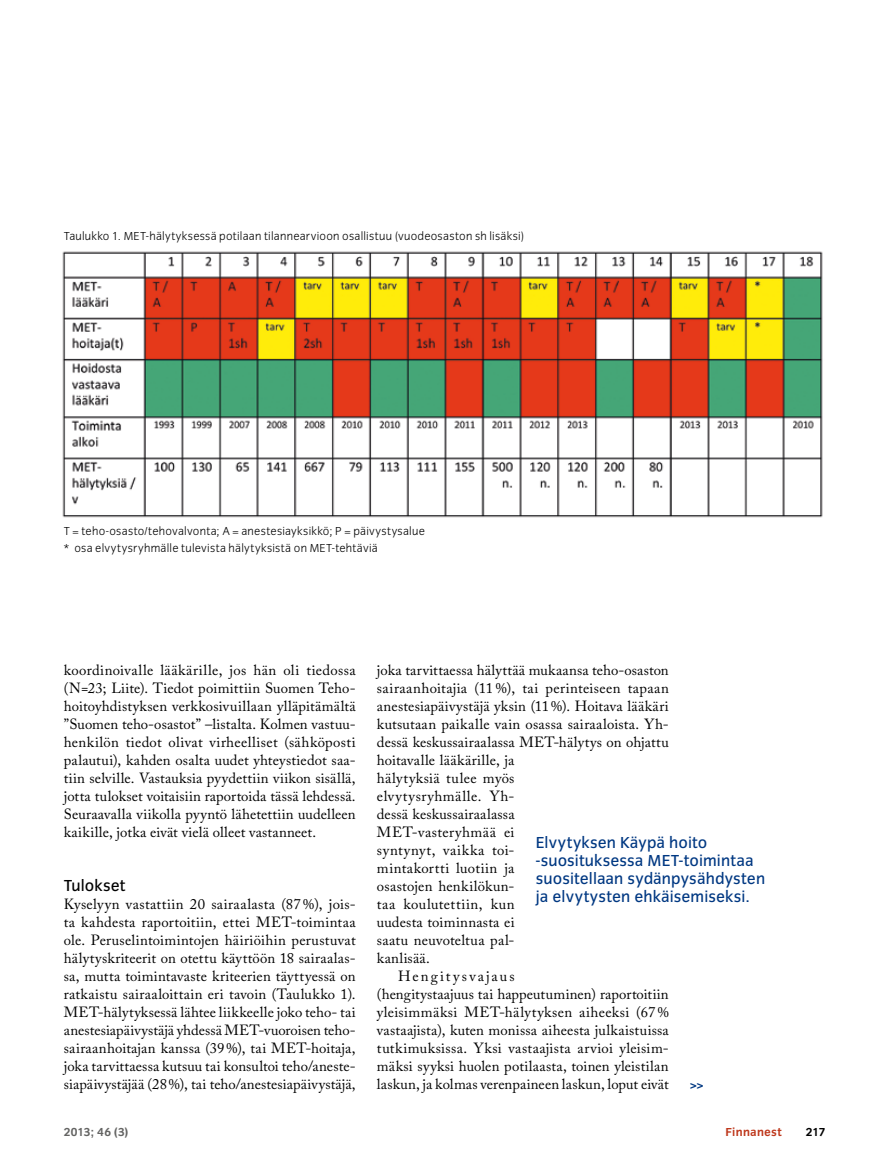
<style>
.page{position:relative;width:885px;height:1174px;background:#fff}
.page>*{position:absolute;margin:0;border:0;box-sizing:border-box;transform-origin:0 0}
.t1{font:16.5px/18px "Congress Sans";letter-spacing:.005em;color:#003882}
.t2{font:16.5px "Congress Sans";letter-spacing:.005em;color:#000}
.t3{font:14.7px/18px "Adobe Caslon Pro";letter-spacing:.02em;color:#000;text-align:justify}
.t4{font:14.7px "Adobe Caslon Pro";letter-spacing:.04em;color:#000}
.t5{font:14.7px "Adobe Caslon Pro";letter-spacing:.05em;color:#000}
.t6{font:14.7px "Adobe Caslon Pro";letter-spacing:.045em;color:#000}
.t7{font:14.7px "Adobe Caslon Pro";letter-spacing:.14em;color:#000}
.t8{font:300 12px/17px "Congress Sans";letter-spacing:.02em;color:#000}
.t9{font:700 12px "Congress Sans";letter-spacing:.015em;color:#646463}
.t10{font:700 12px "Congress Sans";color:#be381c}
.t11{font:700 12px "Congress Sans";color:#000}
.t12{font:700 12px "Congress Sans";color:#003882}
</style>
<div class="page">
<img style="left:62px;top:251px;width:761px;height:267px">
<p class="t8" style="left:64px;top:227px;width:462px">Taulukko 1. MET-hälytyksessä potilaan tilannearvioon osallistuu (vuodeosaston sh lisäksi)</p>
<p class="t8" style="left:64px;top:522px;width:362px">T = teho-osasto/tehovalvonta; A = anestesiayksikkö; P = päivystysalue * osa elvytysryhmälle tulevista hälytyksistä on MET-tehtäviä</p>
<p class="t3" style="left:64px;top:661px;width:293px">koordinoivalle lääkärille, jos hän oli tiedossa (N=23; Liite). Tiedot poimittiin Suomen Teho&shy;hoitoyhdistyksen verkkosivuillaan ylläpitämältä ”Suomen teho-osastot” –listalta. Kolmen vastuu&shy;henkilön tiedot olivat virheelliset (sähköposti palautui), kahden osalta uudet yhteystiedot saa&shy;tiin selville. Vastauksia pyydettiin viikon sisällä, jotta tulokset voitaisiin raportoida tässä lehdessä.<br>Seuraavalla viikolla pyyntö lähetettiin uudelleen kaikille, jotka eivät vielä olleet vastanneet.</p>
<p class="t2" style="left:64px;top:876px;width:63px">Tulokset</p>
<p class="t3" style="left:64px;top:895px;width:293px">Kyselyyn vastattiin 20 sairaalasta (87 %), jois&shy;ta kahdesta raportoitiin, ettei MET-toimintaa ole. Peruselintoimintojen häiriöihin perustuvat hälytyskriteerit on otettu käyttöön 18 sairaalas&shy;sa, mutta toimintavaste kriteerien täyttyessä on ratkaistu sairaaloittain eri tavoin (Taulukko 1).<br>MET-hälytyksessä lähtee liikkeelle joko teho- tai anestesiapäivystäjä yhdessä MET-vuoroisen teho&shy;sairaanhoitajan kanssa (39%), tai MET-hoitaja, joka tarvittaessa kutsuu tai konsultoi teho/aneste&shy;siapäivystäjää (28%), tai teho/anestesiapäivystäjä,</p>
<p class="t3" style="left:377px;top:661px;width:293px">joka tarvittaessa hälyttää mukaansa teho-osaston</p>
<p class="t3" style="left:377px;top:679px;width:293px">sairaanhoitajia (11 %), tai perinteiseen tapaan</p>
<p class="t3" style="left:377px;top:697px;width:293px">anestesiapäivystäjä yksin (11%). Hoitava lääkäri</p>
<p class="t3" style="left:377px;top:715px;width:293px">kutsutaan paikalle vain osassa sairaaloista. Yh-</p>
<p class="t3" style="left:377px;top:733px;width:293px">dessä keskussairaalassa MET-hälytys on ohjattu</p>
<p class="t3" style="left:377px;top:751px;width:139px">hoitavalle lääkärille, ja</p>
<p class="t3" style="left:377px;top:769px;width:139px">hälytyksiä tulee myös</p>
<p class="t5" style="left:377px;top:787px;width:139px">elvytysryhmälle. Yh-</p>
<p class="t3" style="left:377px;top:805px;width:139px">dessä keskussairaalassa</p>
<p class="t4" style="left:377px;top:823px;width:139px">MET-vasteryhmää ei</p>
<p class="t6" style="left:377px;top:841px;width:139px">syntynyt, vaikka toi-</p>
<p class="t3" style="left:377px;top:859px;width:139px">mintakortti luotiin ja</p>
<p class="t3" style="left:377px;top:877px;width:139px">osastojen henkilökun-</p>
<p class="t4" style="left:377px;top:895px;width:139px">taa koulutettiin, kun</p>
<p class="t3" style="left:377px;top:913px;width:139px">uudesta toiminnasta ei</p>
<p class="t3" style="left:377px;top:931px;width:139px">saatu neuvoteltua pal-</p>
<p class="t3" style="left:377px;top:949px;width:54px">kanlisää.</p>
<p class="t7" style="left:398px;top:967px;width:118px">Hengitysvajaus</p>
<p class="t3" style="left:377px;top:985px;width:293px">(hengitystaajuus tai happeutuminen) raportoitiin</p>
<p class="t3" style="left:377px;top:1003px;width:293px">yleisimmäksi MET-hälytyksen aiheeksi (67 %</p>
<p class="t3" style="left:377px;top:1021px;width:293px">vastaajista), kuten monissa aiheesta julkaistuissa</p>
<p class="t3" style="left:377px;top:1038px;width:293px">tutkimuksissa. Yksi vastaajista arvioi yleisim-</p>
<p class="t3" style="left:377px;top:1056px;width:293px">mäksi syyksi huolen potilaasta, toinen yleistilan</p>
<p class="t3" style="left:377px;top:1074px;width:293px">laskun, ja kolmas verenpaineen laskun, loput eivät</p>
<p class="t1" style="left:536px;top:833px;width:231px">Elvytyksen Käypä hoito ‑suosituksessa MET-toimintaa suositellaan sydänpysähdysten ja elvytysten ehkäisemiseksi.</p>
<p class="t12" style="left:690px;top:1078px;width:15px">&gt;&gt;</p>
<p class="t9" style="left:64px;top:1125px;width:66px">2013; 46 (3)</p>
<p class="t10" style="left:725px;top:1125px;width:58px">Finnanest</p>
<p class="t11" style="left:805px;top:1125px;width:21px">217</p>
</div>
